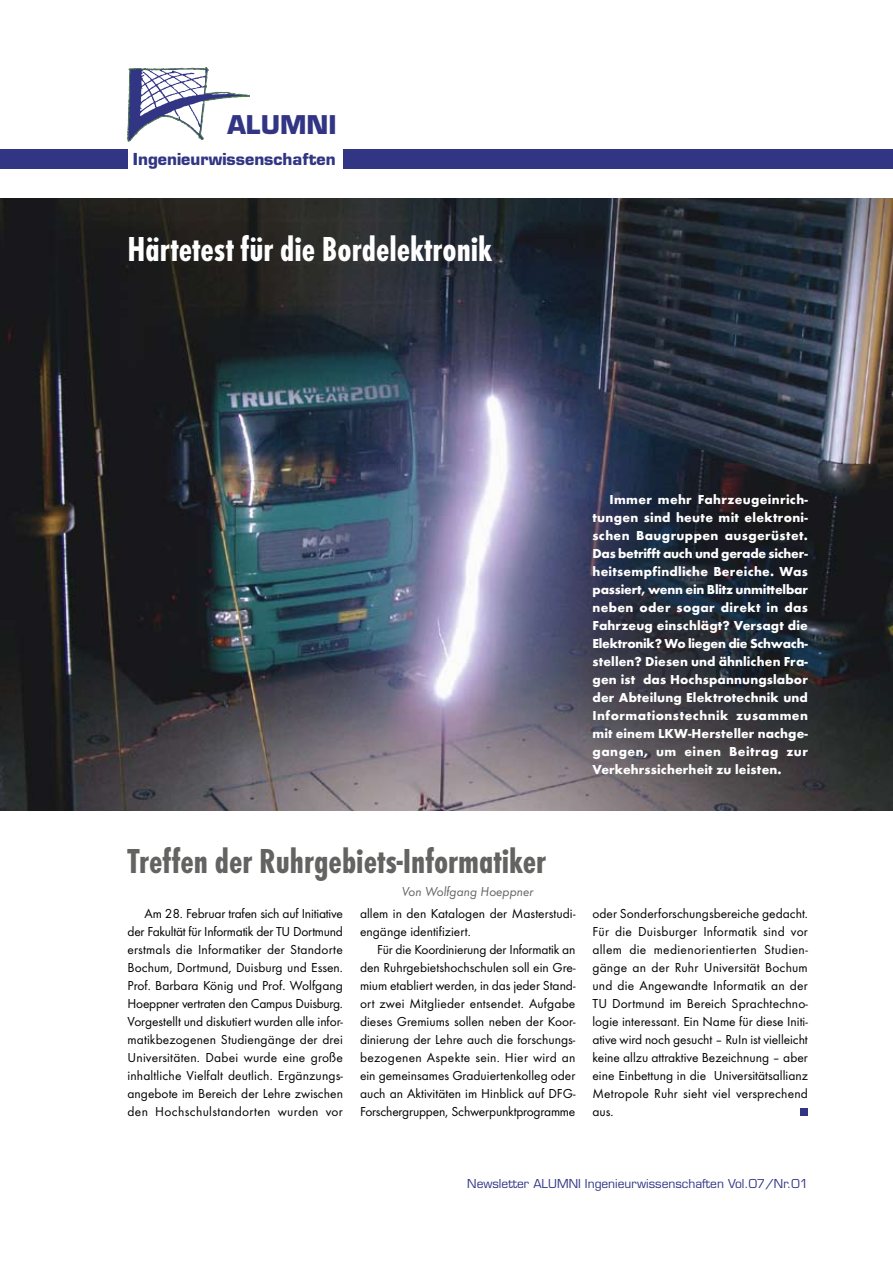
<style>
.page{position:relative;width:893px;height:1263px;background:#fff}
.page>*{position:absolute;margin:0;border:0;box-sizing:border-box;transform-origin:0 0}
.t1{font:36px "Futura T Bol Con";color:#636362}
.t2{font:36px "Futura T Bol Con";color:#fff}
.t3{font:700 25.2px "Eurostile";color:#313584}
.t4{font:700 16.05px "Eurostile";color:#313584}
.t5{font:13.5px/18px "Futura T Boo";color:#000}
.t6{font:700 13.5px/18px "Futura T";letter-spacing:.01em;color:#fff;text-align:justify}
.t7{font:13.5px "Futura T Boo Obl";color:#636362}
.t8{font:12px "Eurostile";color:#313584}
</style>
<div class="page">
<svg style="left:128px;top:67px;width:122px;height:74px"></svg>
<div style="left:343px;top:149px;width:550px;height:20px;background:#313584"></div>
<div style="left:0;top:149px;width:128px;height:20px;background:#313584"></div>
<img style="left:0;top:198px;width:893px;height:612px">
<div style="left:800px;top:1109px;width:8px;height:7px;background:#313584"></div>
<h2 class="t3" style="left:227px;top:109px;width:111px">ALUMNI</h2>
<p class="t4" style="left:133px;top:149px;width:204px">Ingenieurwissenschaften</p>
<h1 class="t2" style="left:128px;top:228px;width:366px">Härtetest für die Bordelektronik</h1>
<p class="t6" style="left:592px;top:490px;width:217px;text-indent:17px">Immer mehr Fahrzeugeinrich&shy;tungen sind heute mit elektroni&shy;schen Baugruppen ausgerüstet.<br>Das betrifft auch und gerade sicher&shy;heitsempfindliche Bereiche. Was passiert, wenn ein Blitz unmittelbar neben oder sogar direkt in das Fahrzeug einschlägt? Versagt die Elektronik? Wo liegen die Schwach&shy;stellen? Diesen und ähnlichen Fra&shy;gen ist das Hochspannungslabor der Abteilung Elektrotechnik und Informationstechnik zusammen mit einem LKW-Hersteller nachge&shy;gangen, um einen Beitrag zur Verkehrssicherheit zu leisten.</p>
<h1 class="t1" style="left:128px;top:840px;width:420px">Treffen der Ruhrgebiets-Informatiker</h1>
<p class="t7" style="left:402px;top:884px;width:133px">Von Wolfgang Hoeppner</p>
<p class="t5" style="left:128px;top:905px;width:217px;text-indent:17px">Am 28. Februar trafen sich auf Initiative der Fakultät für Informatik der TU Dortmund erstmals die Informatiker der Standorte Bochum, Dortmund, Duisburg und Essen.<br>Prof. Barbara König und Prof. Wolfgang Hoeppner vertraten den Campus Duisburg.<br>Vorgestellt und diskutiert wurden alle infor&shy;matikbezogenen Studiengänge der drei Universitäten. Dabei wurde eine große inhaltliche Vielfalt deutlich. Ergänzungs&shy;angebote im Bereich der Lehre zwischen den Hochschulstandorten wurden vor</p>
<p class="t5" style="left:360px;top:905px;width:217px">allem in den Katalogen der Masterstudi&shy;engänge identifiziert.</p>
<p class="t5" style="left:360px;top:941px;width:217px;text-align:justify;text-indent:17px">Für die Koordinierung der Informatik an den Ruhrgebietshochschulen soll ein Gre&shy;mium etabliert werden, in das jeder Stand&shy;ort zwei Mitglieder entsendet. Aufgabe dieses Gremiums sollen neben der Koor&shy;dinierung der Lehre auch die forschungs&shy;bezogenen Aspekte sein. Hier wird an ein gemeinsames Graduiertenkolleg oder auch an Aktivitäten im Hinblick auf DFG-Forschergruppen, Schwerpunktprogramme</p>
<p class="t5" style="left:592px;top:905px;width:217px">oder Sonderforschungsbereiche gedacht.<br>Für die Duisburger Informatik sind vor allem die medienorientierten Studien&shy;gänge an der Ruhr Universität Bochum und die Angewandte Informatik an der TU Dortmund im Bereich Sprachtechno&shy;logie interessant. Ein Name für diese Initi&shy;ative wird noch gesucht – RuIn ist vielleicht keine allzu attraktive Bezeichnung – aber eine Einbettung in die Universitätsallianz Metropole Ruhr sieht viel versprechend aus.</p>
<p class="t8" style="left:467px;top:1176px;width:342px">Newsletter ALUMNI Ingenieurwissenschaften Vol.07/Nr.01</p>
</div>
